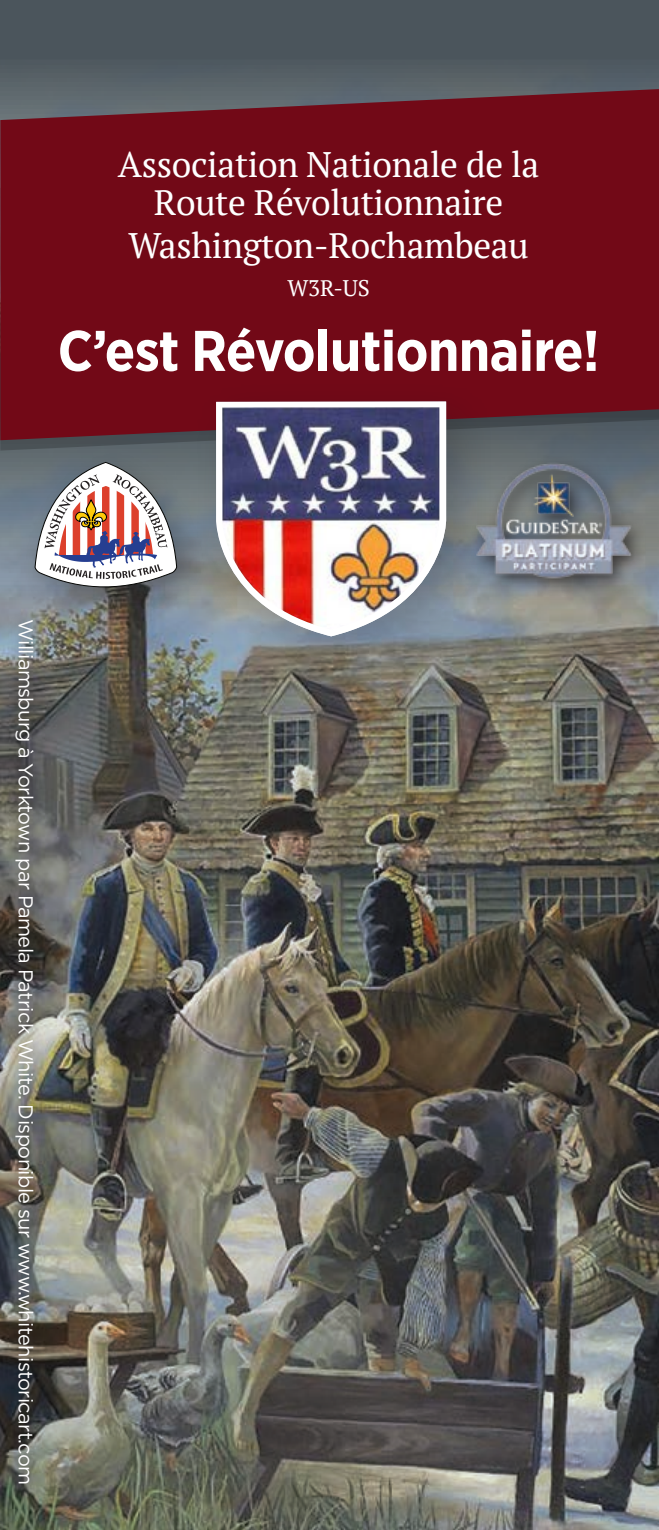
<style>
.page{position:relative;width:659px;height:1530px;background:#fff}
.page>*{position:absolute;margin:0;border:0;box-sizing:border-box;transform-origin:0 0}
.t1{font:700 57.25px "Gotham Narrow";letter-spacing:-.01em;color:#fff}
.t2{font:35.5px/38.2px "PT Serif";letter-spacing:-.01em;color:#fff;text-align:center}
.t3{font:22.5px "PT Serif";color:#fff}
.t4{font:20px "Gotham";letter-spacing:-.03em;color:#fff}
</style>
<div class="page">
<img style="left:0;top:451px;width:659px;height:1079px">
<div style="left:0;top:0;width:659px;height:358px;background:#4b555c"></div>
<div style="left:0;top:69px;width:659px;height:20px;background:#576168"></div>
<svg style="left:0;top:89px;width:659px;height:351px;background:#700f1d"></svg>
<div style="left:2px;top:608px;width:45px;height:888px;background:#231f20;opacity:.75"></div>
<div style="left:469px;top:455px;width:179px;height:142px;background:#231f20;opacity:.75"></div>
<img style="left:496px;top:455px;width:144px;height:135px">
<div style="left:21px;top:449px;width:187px;height:169px;background:#231f20;opacity:.25"></div>
<svg style="left:34px;top:461px;width:144px;height:127px"></svg>
<div style="left:193px;top:379px;width:303px;height:305px;background:#231f20;opacity:.25"></div>
<img style="left:216px;top:402px;width:230px;height:234px">
<p class="t2" style="left:118px;top:145px;width:423px">Association Nationale de la<br>Route Révolutionnaire</p>
<p class="t2" style="left:128px;top:226px;width:402px">Washington-Rochambeau</p>
<p class="t3" style="left:287px;top:273px;width:84px">W3R-US</p>
<p class="t1" style="left:58px;top:314px;width:543px">C’est Révolutionnaire!</p>
<p class="t4" style="left:39px;top:619px;width:868px;rotate:90deg">Williamsburg à Yorktown par Pamela Patrick White. Disponible sur www.whitehistoricart.com</p>
</div>
